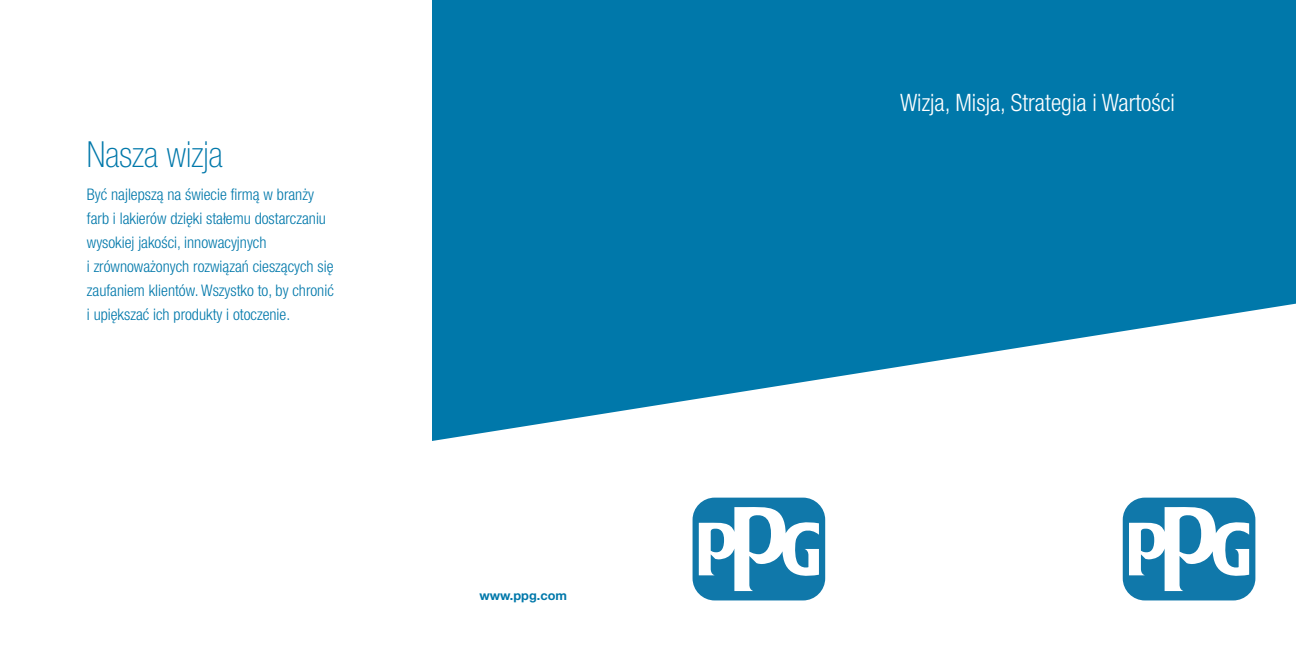
<style>
.page{position:relative;width:1296px;height:648px;background:#fff}
.page>*{position:absolute;margin:0;border:0;box-sizing:border-box;transform-origin:0 0}
.headings{font:100 condensed 36px "Helvetica Neue LT Std";color:#0078aa}
.headings-2{font:300 condensed 24px "Helvetica Neue LT Pro";color:#fff}
.blue_text{font:300 condensed 16px/24px "Helvetica Neue LT Pro";color:#0078aa}
.t1{font:700 12.7px "Helvetica Neue LT Std";color:#0078aa}
</style>
<div class="page">
<svg style="left:432px;top:0;width:864px;height:441px;fill:#0078aa"></svg>
<div style="left:1123px;top:498px;width:132px;height:102px;background:#1078aa;border-radius:22px"></div>
<svg style="left:1129px;top:507px;width:120px;height:84px"></svg>
<div style="left:693px;top:498px;width:132px;height:102px;background:#1078aa;border-radius:22px"></div>
<svg style="left:699px;top:507px;width:120px;height:84px"></svg>
<p class="headings" style="left:87px;top:134px;width:138px">Nasza wizja</p>
<p class="blue_text" style="left:87px;top:182px;width:248px">Być najlepszą na świecie firmą w branży farb i lakierów dzięki stałemu dostarczaniu wysokiej jakości, innowacyjnych<br>i zrównoważonych rozwiązań cieszących się zaufaniem klientów. Wszystko to, by chronić i upiększać ich produkty i otoczenie.</p>
<p class="t1" style="left:480px;top:588px;width:89px">www.ppg.com</p>
<p class="headings-2" style="left:900px;top:88px;width:277px">Wizja, Misja, Strategia i Wartości</p>
</div>
